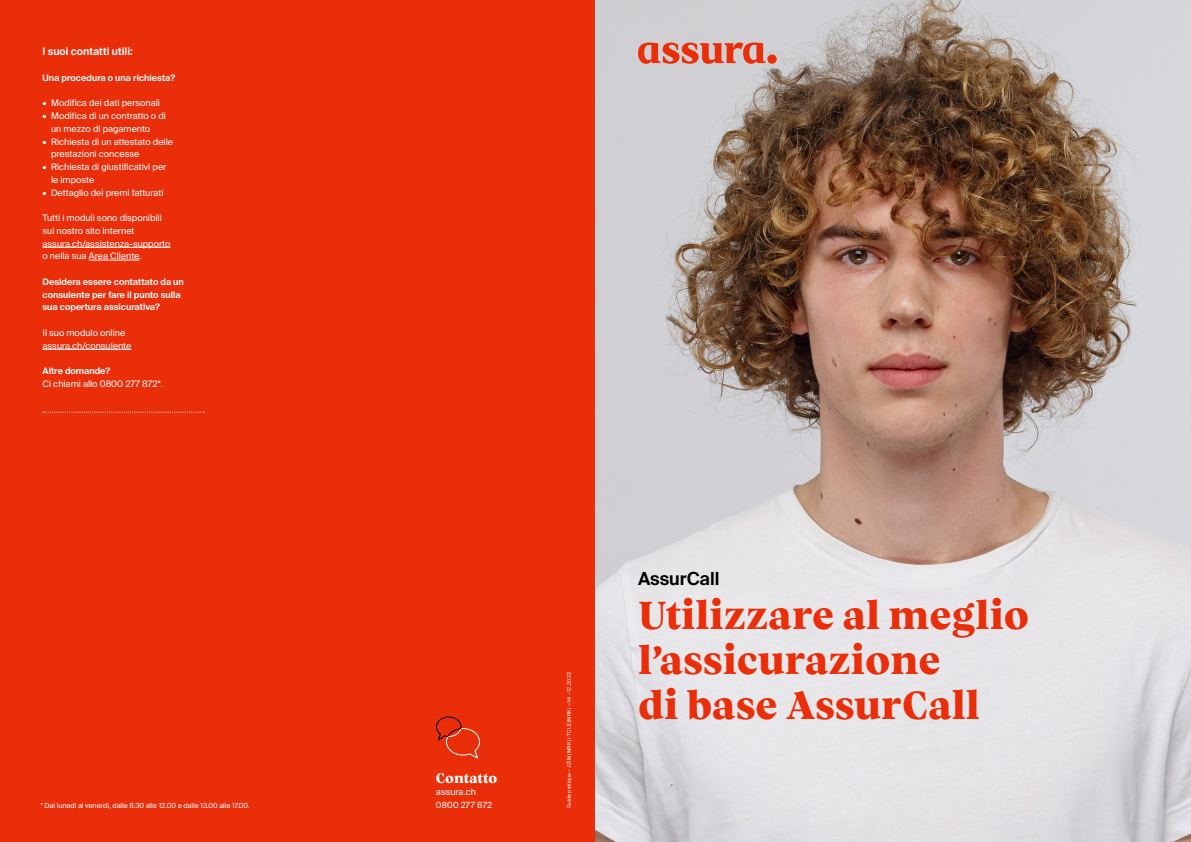
<style>
.page{position:relative;width:1191px;height:842px;background:#fff}
.page>*{position:absolute;margin:0;border:0;box-sizing:border-box;transform-origin:0 0}
.t1{font:800 40px/44.6px "Vesterbro";color:#e92e09}
.t2{font:600 18px "Suisse Intl";color:#000}
.t3{font:800 14px "Vesterbro";color:#fff}
.t4{font:600 10.5px "Suisse Intl";color:#fff}
.t5{font:9px/12.8px "Suisse Intl";color:#fff}
.t6{font:600 9px/12.8px "Suisse Intl";color:#fff}
.t7{font:8.5px "Suisse Intl";letter-spacing:.025em;color:#fff}
.t8{font:7px "Suisse Intl";color:#fff}
.t9{font:5px "Suisse Intl";letter-spacing:.025em;color:#fff}
</style>
<div class="page">
<div style="left:0;top:0;width:595px;height:842px;background:#e92e09"></div>
<img style="left:595px;top:0;width:596px;height:842px">
<svg style="left:436px;top:716px;width:44px;height:43px"></svg>
<hr style="left:43px;top:247px;width:127px;height:1px;background:#fff">
<hr style="left:89px;top:260px;width:50px;height:1px;background:#fff">
<hr style="left:43px;top:349px;width:88px;height:1px;background:#fff">
<svg style="left:43px;top:412px;width:161px;height:1px"></svg>
<svg style="left:638px;top:43px;width:138px;height:21px;background:#dd7866"></svg>
<p class="t4" style="left:43px;top:46px;width:92px">I suoi contatti utili:</p>
<p class="t6" style="left:43px;top:71px;width:134px">Una procedura o una richiesta?</p>
<p class="t5" style="left:43px;top:97px;width:119px">• Modifica dei dati personali</p>
<p class="t5" style="left:51px;top:110px;width:116px;text-indent:-9px">• Modifica di un contratto o di un mezzo di pagamento</p>
<p class="t5" style="left:51px;top:135px;width:123px;text-indent:-9px">• Richiesta di un attestato delle prestazioni concesse</p>
<p class="t5" style="left:51px;top:161px;width:117px;text-indent:-9px">• Richiesta di giustificativi per le imposte</p>
<p class="t5" style="left:43px;top:186px;width:123px">• Dettaglio dei premi fatturati</p>
<p class="t5" style="left:43px;top:212px;width:129px">Tutti i moduli sono disponibili sul nostro sito internet assura.ch/assistenza-supporto o nella sua Area Cliente.</p>
<p class="t6" style="left:43px;top:275px;width:143px">Desidera essere contattato da un consulente per fare il punto sulla sua copertura assicurativa?</p>
<p class="t5" style="left:43px;top:326px;width:90px">Il suo modulo online assura.ch/consulente</p>
<p class="t6" style="left:43px;top:365px;width:69px">Altre domande?</p>
<p class="t5" style="left:43px;top:377px;width:122px">Ci chiami allo 0800 277 872*.</p>
<p class="t8" style="left:40px;top:801px;width:211px">* Dal lunedì al venerdì, dalle 8.30 alle 12.00 e dalle 13.00 alle 17.00.</p>
<h3 class="t3" style="left:436px;top:768px;width:63px">Contatto</h3>
<p class="t5" style="left:436px;top:786px;width:41px">assura.ch</p>
<p class="t7" style="left:436px;top:800px;width:58px">0800 277 872</p>
<p class="t9" style="left:566px;top:808px;width:137px;rotate:-90deg">Guide pratique – JZIM (MRK) / TCLE (MRK) – V4 – 12.2023</p>
<h2 class="t2" style="left:638px;top:568px;width:83px">AssurCall</h2>
<h1 class="t1" style="left:638px;top:592px;width:393px">Utilizzare al meglio l’assicurazione<br>di base AssurCall</h1>
</div>
